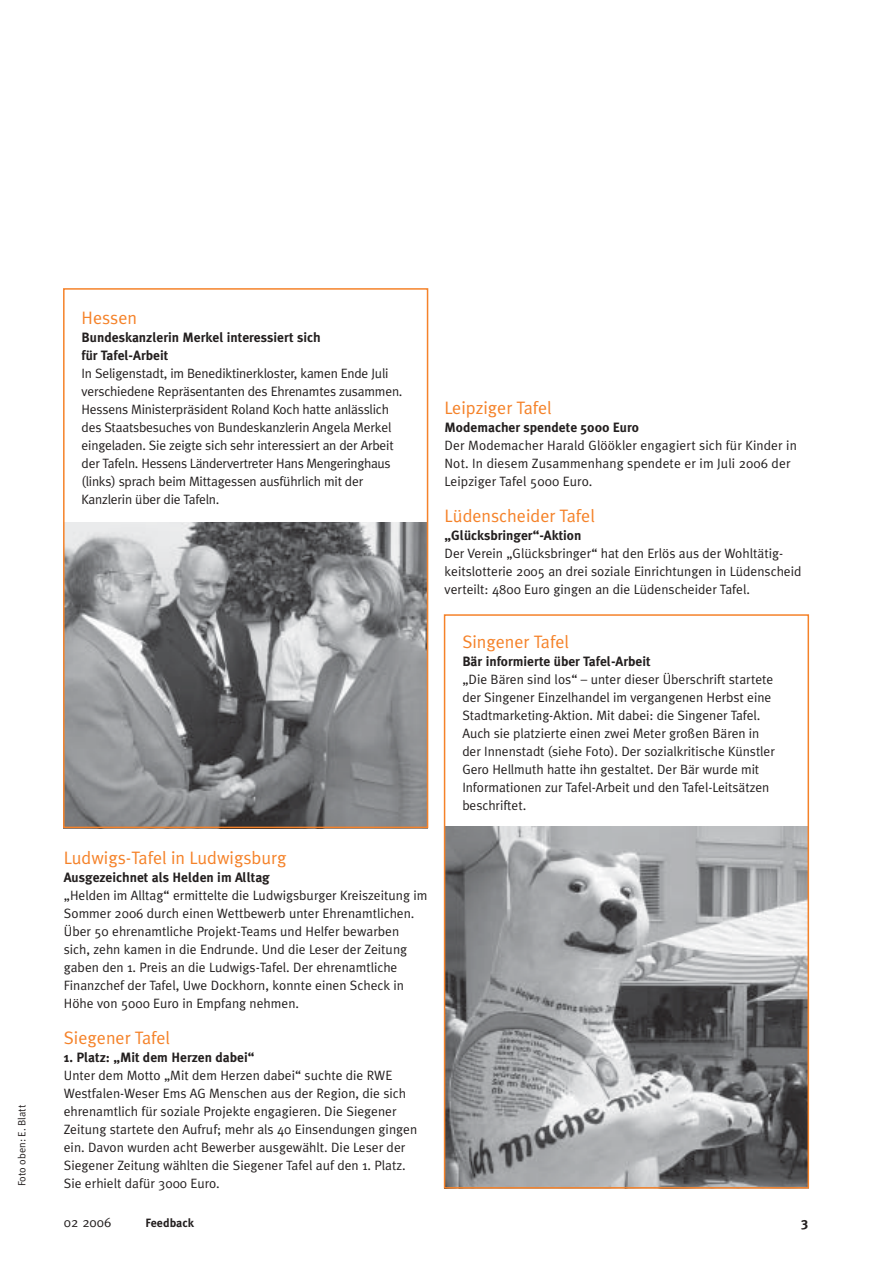
<style>
.page{position:relative;width:893px;height:1263px;background:#fff}
.page>*{position:absolute;margin:0;border:0;box-sizing:border-box;transform-origin:0 0}
.t1{font:18px "Meta Plus Normal";color:#f58229}
.t2{font:13.5px/18px "Meta Plus Normal";color:#231f1f}
.t3{font:700 13.5px/18px "Meta Plus";color:#231f1f}
.t4{font:700 12px "Meta Plus";color:#231f1f}
.t5{font:10.5px "Meta Plus Normal";color:#231f1f}
</style>
<div class="page">
<img style="left:66px;top:522px;width:359px;height:303px">
<img style="left:447px;top:827px;width:359px;height:359px">
<div style="left:63px;top:288px;width:365px;height:540px;border:2px solid #f58229"></div>
<div style="left:444px;top:614px;width:365px;height:575px;border:2px solid #f58229"></div>
<p class="t5" style="left:18px;top:1186px;width:83px;rotate:-90deg">Foto oben: E. Blatt</p>
<h1 class="t1" style="left:82px;top:311px;width:57px">Hessen</h1>
<p class="t3" style="left:82px;top:329px;width:240px">Bundeskanzlerin Merkel interessiert sich für Tafel-Arbeit</p>
<p class="t2" style="left:82px;top:366px;width:322px">In Seligenstadt, im Benediktiner kloster, kamen Ende Juli verschiedene Repräsen tanten des Ehren amtes zusammen.<br>Hessens Ministerpräsident Roland Koch hatte anlässlich des Staatsbesuches von Bundes kanzlerin Angela Merkel eingeladen. Sie zeigte sich sehr interessiert an der Arbeit der Tafeln. Hessens Ländervertreter Hans Mengering haus (links) sprach beim Mittagessen ausführlich mit der Kanzlerin über die Tafeln.</p>
<h1 class="t1" style="left:64px;top:851px;width:224px">Ludwigs-Tafel in Ludwigsburg</h1>
<p class="t3" style="left:64px;top:869px;width:207px">Ausgezeichnet als Helden im Alltag</p>
<p class="t2" style="left:64px;top:888px;width:365px">„Helden im Alltag“ ermittelte die Ludwigsburger Kreiszeitung im Sommer 2006 durch einen Wettbewerb unter Ehren amt lichen.<br>Über 50 ehrenamtliche Projekt-Teams und Helfer bewarben sich, zehn kamen in die Endrunde. Und die Leser der Zeitung gaben den 1. Preis an die Ludwigs-Tafel. Der ehrenamtliche Finanzchef der Tafel, Uwe Dockhorn, konnte einen Scheck in Höhe von 5000 Euro in Empfang nehmen.</p>
<h1 class="t1" style="left:64px;top:1031px;width:108px">Siegener Tafel</h1>
<p class="t3" style="left:64px;top:1049px;width:192px">1. Platz: „Mit dem Herzen dabei“</p>
<p class="t2" style="left:64px;top:1068px;width:355px">Unter dem Motto „Mit dem Herzen dabei“ suchte die RWE Westfalen-Weser Ems AG Menschen aus der Region, die sich ehrenamtlich für soziale Projekte engagieren. Die Siegener Zeitung startete den Aufruf; mehr als 40 Einsendungen gingen ein. Davon wurden acht Bewerber ausgewählt. Die Leser der Siegener Zeitung wählten die Siegener Tafel auf den 1. Platz.</p>
<p class="t2" style="left:64px;top:1176px;width:157px">Sie erhielt dafür 3000 Euro.</p>
<h1 class="t1" style="left:444px;top:401px;width:109px">Leipziger Tafel</h1>
<p class="t3" style="left:444px;top:419px;width:196px">Modemacher spendete 5000 Euro</p>
<p class="t2" style="left:444px;top:438px;width:354px">Der Modemacher Harald Glöökler engagiert sich für Kinder in<br>Not. In diesem Zusammenhang spendete er im Juli 2006 der<br>Leipziger Tafel 5000 Euro.</p>
<h1 class="t1" style="left:444px;top:509px;width:152px">Lüdenscheider Tafel</h1>
<p class="t3" style="left:444px;top:527px;width:138px">„Glücksbringer“-Aktion</p>
<p class="t2" style="left:444px;top:546px;width:358px">Der Verein „Glücksbringer“ hat den Erlös aus der Wohltätig&shy;keitslotterie 2005 an drei soziale Einrichtungen in Lüdenscheid verteilt: 4800 Euro gingen an die Lüden scheider Tafel.</p>
<h1 class="t1" style="left:462px;top:635px;width:108px">Singener Tafel</h1>
<p class="t3" style="left:462px;top:653px;width:190px">Bär informierte über Tafel-Arbeit</p>
<p class="t2" style="left:462px;top:672px;width:314px">„Die Bären sind los“ – unter dieser Über schrift startete der Singener Einzel handel im vergangenen Herbst eine Stadt market ing-Aktion. Mit dabei: die Singener Tafel.<br>Auch sie platzierte einen zwei Meter großen Bären in der Innenstadt (siehe Foto). Der sozialkritische Künstler Gero Hellmuth hatte ihn gestaltet. Der Bär wurde mit Informationen zur Tafel-Arbeit und den Tafel-Leitsätzen beschriftet.</p>
<p class="t2" style="left:64px;top:1215px;width:49px">02 2006</p>
<p class="t4" style="left:145px;top:1218px;width:50px">Feedback</p>
<p class="t3" style="left:801px;top:1214px;width:8px">3</p>
</div>
